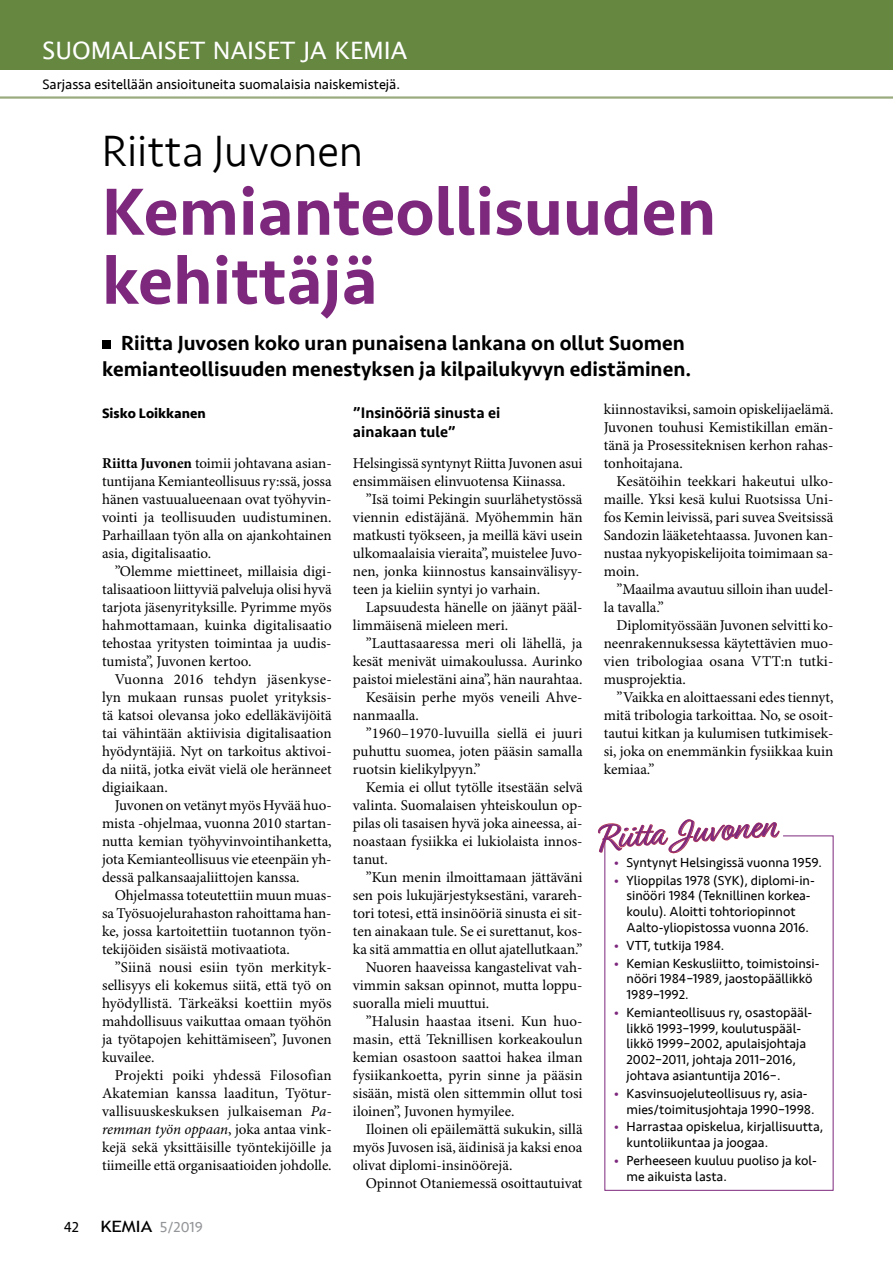
<style>
.page{position:relative;width:893px;height:1263px;background:#fff}
.page>*{position:absolute;margin:0;border:0;box-sizing:border-box;transform-origin:0 0}
.t1{font:500 69px/69px "Seravek";color:#7d287d}
.t2{font:300 45px "Seravek";color:#000}
.t3{font:36.3px "Relation Two";color:#7d287d}
.t4{font:24px "Lucida Sans";color:#fff}
.t5{font:500 21px/25.5px "Seravek";color:#000}
.t6{font:500 15.75px/18.9px "Seravek";color:#000}
.t7{font:15px/18px "Minion Pro";color:#000;text-align:justify}
.t8{font:15px "Seravek";color:#939598}
.t9{font:15px "Seravek";color:#000}
.t10{font:14.25px "Seravek";color:#000}
.t11{font:700 14.25px "Seravek";color:#000}
.t12{font:13.5px/15.8px "Seravek";color:#000}
.s1{font-weight:700}
.s2{font-style:italic}
.s3{color:#7d287d}
.s4{font-family:"Trebuchet MS";font-size:15.6px;color:#000}
</style>
<div class="page">
<hr style="left:0;top:96px;width:893px;height:3px;background:#9aab7e">
<div style="left:0;top:0;width:893px;height:70px;background:#658740"></div>
<svg style="left:604px;top:835px;width:230px;height:356px"></svg>
<div style="left:102px;top:340px;width:9px;height:9px;background:#000"></div>
<svg style="left:598px;top:819px;width:182px;height:35px"></svg>
<h3 class="t4" style="left:43px;top:37px;width:366px">SUOMALAISET NAISET JA KEMIA</h3>
<p class="t10" style="left:43px;top:74px;width:359px">Sarjassa esitellään ansioituneita suomalaisia naiskemistejä.</p>
<h2 class="t2" style="left:102px;top:124px;width:263px">Riitta Juvonen</h2>
<h1 class="t1" style="left:102px;top:178px;width:616px">Kemianteollisuuden kehittäjä</h1>
<h3 class="t5" style="left:102px;top:330px;width:591px;text-indent:19px">Riitta Juvosen koko uran punaisena lankana on ollut Suomen kemianteollisuuden menestyksen ja kilpailukyvyn edistäminen.</h3>
<p class="t6" style="left:353px;top:403px;width:149px">”Insinööriä sinusta ei ainakaan tule”</p>
<p class="t7" style="left:353px;top:455px;width:231px">Helsingissä syntynyt Riitta Juvonen asui ensimmäisen elinvuotensa Kiinassa.</p>
<p class="t7" style="left:353px;top:491px;width:231px;text-indent:13px">”Isä toimi Pekingin suurlähetystössä viennin edistäjänä. Myöhemmin hän matkusti työkseen, ja meillä kävi usein ulkomaalaisia vieraita”, muistelee Juvo&shy;nen, jonka kiinnostus kansainvälisyy&shy;teen ja kieliin syntyi jo varhain.</p>
<p class="t7" style="left:353px;top:599px;width:231px;text-indent:13px">Lapsuudesta hänelle on jäänyt pääl&shy;limmäisenä mieleen meri.</p>
<p class="t7" style="left:366px;top:635px;width:218px">”Lauttasaaressa meri oli lähellä, ja</p>
<p class="t7" style="left:353px;top:653px;width:231px">kesät menivät uimakoulussa. Aurinko</p>
<p class="t7" style="left:353px;top:671px;width:231px">paistoi mielestäni aina”, hän naurahtaa.</p>
<p class="t7" style="left:366px;top:689px;width:218px">Kesäisin perhe myös veneili Ahve-</p>
<p class="t7" style="left:353px;top:707px;width:67px">nanmaalla.</p>
<p class="t7" style="left:366px;top:725px;width:218px">”1960–1970-luvuilla siellä ei juuri</p>
<p class="t7" style="left:353px;top:743px;width:231px">puhuttu suomea, joten pääsin samalla</p>
<p class="t7" style="left:353px;top:761px;width:129px">ruotsin kielikylpyyn.”</p>
<p class="t7" style="left:366px;top:779px;width:218px">Kemia ei ollut tytölle itsestään selvä</p>
<p class="t7" style="left:353px;top:797px;width:231px">valinta. Suomalaisen yhteiskoulun op-</p>
<p class="t7" style="left:353px;top:815px;width:231px">pilas oli tasaisen hyvä joka aineessa, ai-</p>
<p class="t7" style="left:353px;top:833px;width:231px">noastaan fysiikka ei lukiolaista innos-</p>
<p class="t7" style="left:353px;top:851px;width:36px">tanut.</p>
<p class="t7" style="left:366px;top:869px;width:218px">”Kun menin ilmoittamaan jättäväni</p>
<p class="t7" style="left:353px;top:887px;width:231px">sen pois lukujärjestyksestäni, varareh-</p>
<p class="t7" style="left:353px;top:905px;width:231px">tori totesi, että insinööriä sinusta ei sit-</p>
<p class="t7" style="left:353px;top:923px;width:231px">ten ainakaan tule. Se ei surettanut, kos-</p>
<p class="t7" style="left:353px;top:941px;width:231px">ka sitä ammattia en ollut ajatellutkaan.”</p>
<p class="t7" style="left:366px;top:959px;width:218px">Nuoren haaveissa kangastelivat vah-</p>
<p class="t7" style="left:353px;top:977px;width:231px">vimmin saksan opinnot, mutta loppu-</p>
<p class="t7" style="left:353px;top:995px;width:138px">suoralla mieli muuttui.</p>
<p class="t7" style="left:366px;top:1013px;width:218px">”Halusin haastaa itseni. Kun huo-</p>
<p class="t7" style="left:353px;top:1031px;width:231px">masin, että Teknillisen korkeakoulun</p>
<p class="t7" style="left:353px;top:1049px;width:231px">kemian osastoon saattoi hakea ilman</p>
<p class="t7" style="left:353px;top:1067px;width:231px">fysiikankoetta, pyrin sinne ja pääsin</p>
<p class="t7" style="left:353px;top:1085px;width:231px">sisään, mistä olen sittemmin ollut tosi</p>
<p class="t7" style="left:353px;top:1103px;width:163px">iloinen”, Juvonen hymyilee.</p>
<p class="t7" style="left:366px;top:1121px;width:218px">Iloinen oli epäilemättä sukukin, sillä</p>
<p class="t7" style="left:353px;top:1139px;width:231px">myös Juvosen isä, äidinisä ja kaksi enoa</p>
<p class="t7" style="left:353px;top:1157px;width:161px">olivat diplomi-insinöörejä.</p>
<p class="t7" style="left:366px;top:1175px;width:218px">Opinnot Otaniemessä osoittautuivat</p>
<p class="t7" style="left:604px;top:401px;width:231px">kiinnostaviksi, samoin opiskelijaelämä.<br>Juvonen touhusi Kemistikillan emän&shy;tänä ja Prosessiteknisen kerhon rahas&shy;tonhoitajana.</p>
<p class="t7" style="left:604px;top:473px;width:231px;text-indent:13px">Kesätöihin teekkari hakeutui ulko&shy;maille. Yksi kesä kului Ruotsissa Uni&shy;fos Kemin leivissä, pari suvea Sveitsissä Sandozin lääketehtaassa. Juvonen kan&shy;nustaa nykyopiskelijoita toimimaan sa&shy;moin.</p>
<p class="t7" style="left:604px;top:581px;width:231px;text-indent:13px">”Maailma avautuu silloin ihan uudel&shy;la tavalla.”</p>
<p class="t7" style="left:604px;top:617px;width:231px;text-indent:13px">Diplomityössään Juvonen selvitti ko&shy;neenrakennuksessa käytettävien muo&shy;vien tribologiaa osana VTT:n tutki&shy;musprojektia.</p>
<p class="t7" style="left:604px;top:689px;width:231px;text-indent:13px">”Vaikka en aloittaessani edes tiennyt, mitä tribologia tarkoittaa. No, se osoit&shy;tautui kitkan ja kulumisen tutkimisek&shy;si, joka on enemmänkin fysiikkaa kuin kemiaa.”</p>
<p class="t11" style="left:102px;top:402px;width:105px">Sisko Loikkanen</p>
<p class="t7" style="left:102px;top:455px;width:231px"><span class="s1">Riitta Juvonen</span> toimii johtavana asian&shy;tuntijana Kemianteollisuus ry:ssä, jossa hänen vastuualueenaan ovat työhyvin&shy;vointi ja teollisuuden uudistuminen.<br>Parhaillaan työn alla on ajankohtainen asia, digitalisaatio.</p>
<p class="t7" style="left:102px;top:563px;width:231px;text-indent:13px">”Olemme miettineet, millaisia digi&shy;talisaatioon liittyviä palveluja olisi hyvä tarjota jäsenyrityksille. Pyrimme myös hahmottamaan, kuinka digitalisaatio tehostaa yritysten toimintaa ja uudis&shy;tumista”, Juvonen kertoo.</p>
<p class="t7" style="left:102px;top:671px;width:231px;text-indent:13px">Vuonna 2016 tehdyn jäsenkyse&shy;lyn mukaan runsas puolet yrityksis&shy;tä katsoi olevansa joko edelläkävijöitä tai vähintään aktiivisia digitalisaation hyödyntäjiä. Nyt on tarkoitus aktivoi&shy;da niitä, jotka eivät vielä ole heränneet digiaikaan.</p>
<p class="t7" style="left:102px;top:797px;width:231px;text-indent:13px">Juvonen on vetänyt myös Hyvää huo&shy;mista -ohjelmaa, vuonna 2010 startan&shy;nutta kemian työhyvinvointihanketta, jota Kemianteollisuus vie eteenpäin yh&shy;dessä palkansaajaliittojen kanssa.</p>
<p class="t7" style="left:102px;top:887px;width:231px;text-indent:13px">Ohjelmassa toteutettiin muun muas&shy;sa Työsuojelurahaston rahoittama han&shy;ke, jossa kartoitettiin tuotannon työn&shy;tekijöiden sisäistä motivaatiota.</p>
<p class="t7" style="left:102px;top:959px;width:231px;text-indent:13px">”Siinä nousi esiin työn merkityk&shy;sellisyys eli kokemus siitä, että työ on hyödyllistä. Tärkeäksi koettiin myös mahdollisuus vaikuttaa omaan työhön ja työtapojen kehittämiseen”, Juvonen kuvailee.</p>
<p class="t7" style="left:102px;top:1067px;width:231px;text-indent:13px">Projekti poiki yhdessä Filosofian Akatemian kanssa laaditun, Työtur&shy;vallisuuskeskuksen julkaiseman <span class="s2">Pa&shy;remman työn oppaan</span>, joka antaa vink&shy;kejä sekä yksittäisille työntekijöille ja tiimeille että organisaatioiden johdolle.</p>
<h3 class="t3" style="left:597px;top:814px;width:179px;rotate:-4deg">Riitta Juvonen</h3>
<p class="t12" style="left:614px;top:854px;width:210px"><span class="s3">•</span> Syntynyt Helsingissä vuonna 1959.</p>
<p class="t12" style="left:627px;top:872px;width:190px;text-indent:-13px"><span class="s3">•</span> Ylioppilas 1978 (SYK), diplomi-in&shy;sinööri 1984 (Teknillinen korkea&shy;koulu). Aloitti tohtoriopinnot Aalto-yliopistossa vuonna 2016.</p>
<p class="t12" style="left:614px;top:937px;width:112px"><span class="s3">•</span> VTT, tutkija 1984.</p>
<p class="t12" style="left:627px;top:955px;width:195px;text-indent:-13px"><span class="s3">•</span> Kemian Keskusliitto, toimistoinsi&shy;nööri 1984–1989, jaostopäällikkö<br>1989–1992.</p>
<p class="t12" style="left:627px;top:1004px;width:187px;text-indent:-13px"><span class="s3">•</span> Kemianteollisuus ry, osastopääl&shy;likkö 1993–1999, koulutuspääl&shy;likkö 1999–2002, apulaisjohtaja 2002–2011, johtaja 2011–2016, johtava asiantuntija 2016–.</p>
<p class="t12" style="left:627px;top:1085px;width:190px;text-indent:-13px"><span class="s3">•</span> Kasvinsuojeluteollisuus ry, asia&shy;mies/toimitusjohtaja 1990–1998.</p>
<p class="t12" style="left:627px;top:1119px;width:198px;text-indent:-13px"><span class="s3">•</span> Harrastaa opiskelua, kirjallisuutta, kuntoliikuntaa ja joogaa.</p>
<p class="t12" style="left:627px;top:1153px;width:192px;text-indent:-13px"><span class="s3">•</span> Perheeseen kuuluu puoliso ja kol&shy;me aikuista lasta.</p>
<p class="t9" style="left:64px;top:1215px;width:17px">42</p>
<p class="t8" style="left:101px;top:1215px;width:104px"><span class="s4">KEMIA</span> 5/2019</p>
</div>
